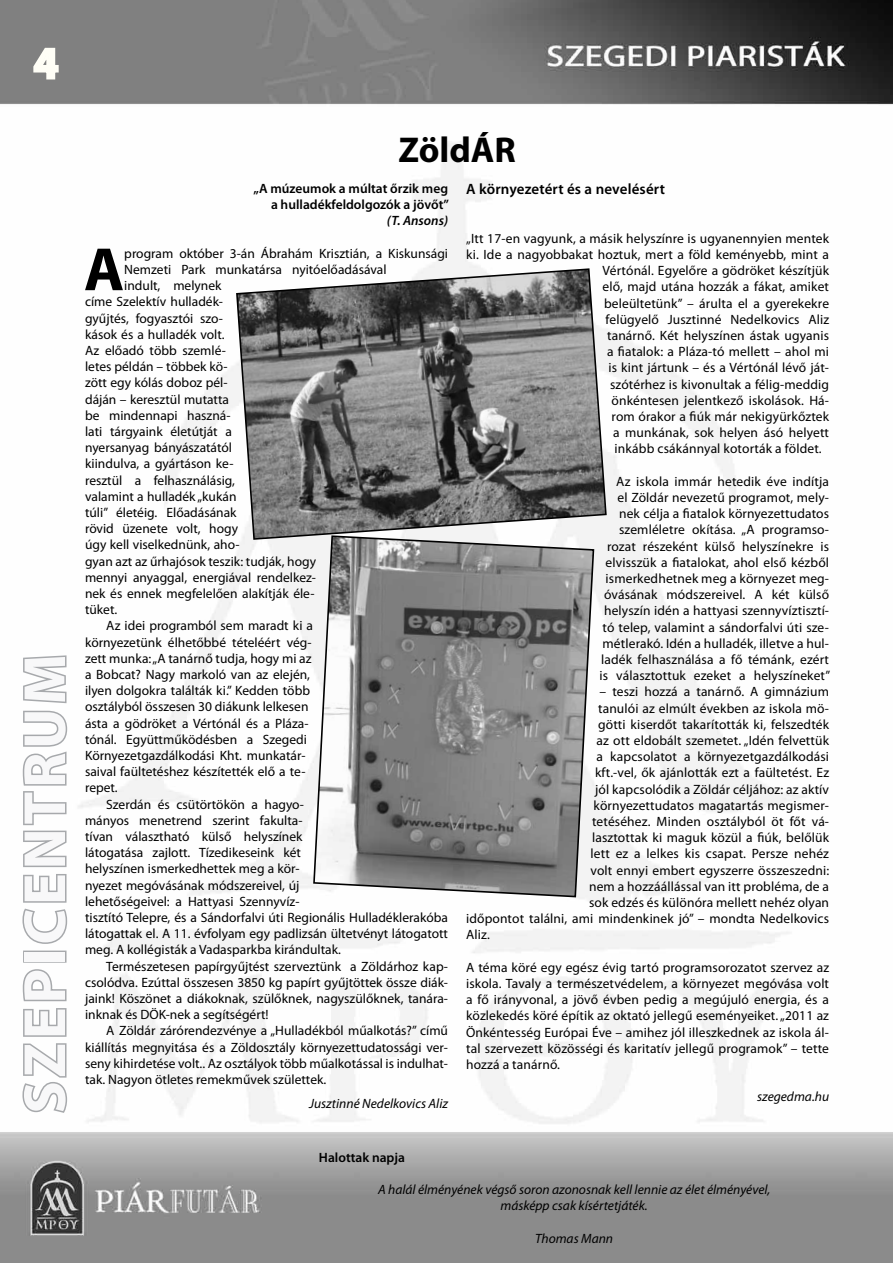
<style>
.page{position:relative;width:893px;height:1263px;background:#fff}
.page>*{position:absolute;margin:0;border:0;box-sizing:border-box;transform-origin:0 0}
.t1{font:700 61.5px "Myriad Pro";color:#000}
.t2{font:700 60px "Myriad Pro";letter-spacing:.06em;color:#f8f8f9}
.t3{font:700 45px "Myriad Pro";color:#fffef6}
.t4{font:700 36px "Myriad Pro";color:#000}
.t5{font:600 15px "Myriad Pro";letter-spacing:.01em;color:#000}
.t6{font:13.5px/16.2px "Myriad Pro";color:#000;text-align:right}
.t7{font:italic 13.5px/16.2px "Myriad Pro";color:#000;text-align:center}
.t8{font:600 13.5px/16.2px "Myriad Pro";color:#000;text-align:right}
.t9{font:italic 600 13.5px "Myriad Pro";color:#000}
</style>
<div class="page">
<img style="left:0;top:0;width:893px;height:1263px">
<svg style="left:32px;top:47px;width:28px;height:34px"></svg>
<svg style="left:21px;top:968px;width:48px;height:147px"></svg>
<div style="left:23px;top:950px;width:44px;height:13px;border:3px solid #a7a9ac"></div>
<svg style="left:20px;top:654px;width:49px;height:291px"></svg>
<svg style="left:235px;top:267px;width:373px;height:274px;background:#818181"></svg>
<svg style="left:312px;top:534px;width:283px;height:364px"></svg>
<h3 class="t3" style="left:34px;top:34px;width:26px">4</h3>
<h2 class="t2" style="left:6px;top:1113px;width:461px;rotate:-90deg">szepicentrum</h2>
<h3 class="t4" style="left:398px;top:127px;width:116px">ZöldÁR</h3>
<p class="t8" style="left:253px;top:180px;width:197px">„A múzeumok a múltat őrzik meg a hulladékfeldolgozók a jövőt”</p>
<p class="t9" style="left:387px;top:212px;width:63px">(T. Ansons)</p>
<h1 class="t1" style="left:84px;top:229px;width:42px">A</h1>
<p class="t6" style="left:124px;top:245px;width:325px">program október 3-án Ábrahám Krisztián, a Kiskunsági</p>
<p class="t6" style="left:124px;top:261px;width:264px">Nemzeti Park munkatársa nyitóelőadásával</p>
<p class="t6" style="left:124px;top:277px;width:99px">indult, melynek</p>
<p class="t6" style="left:85px;top:294px;width:139px">címe Szelektív hulladék-</p>
<p class="t6" style="left:85px;top:310px;width:139px">gyűjtés, fogyasztói szo-</p>
<p class="t6" style="left:85px;top:326px;width:141px">kások és a hulladék volt.</p>
<p class="t6" style="left:85px;top:342px;width:142px">Az előadó több szemlé-</p>
<p class="t6" style="left:85px;top:358px;width:144px">letes példán – többek kö-</p>
<p class="t6" style="left:85px;top:375px;width:144px">zött egy kólás doboz pél-</p>
<p class="t6" style="left:85px;top:391px;width:146px">dáján – keresztül mutatta</p>
<p class="t6" style="left:85px;top:407px;width:147px">be mindennapi haszná-</p>
<p class="t6" style="left:85px;top:423px;width:149px">lati tárgyaink életútját a</p>
<p class="t6" style="left:85px;top:439px;width:149px">nyersanyag bányászatától</p>
<p class="t6" style="left:85px;top:456px;width:150px">kiindulva, a gyártáson ke-</p>
<p class="t6" style="left:85px;top:472px;width:151px">resztül a felhasználásig,</p>
<p class="t6" style="left:85px;top:488px;width:153px">valamint a hulladék „kukán</p>
<p class="t6" style="left:85px;top:504px;width:153px">túli” életéig. Előadásának</p>
<p class="t6" style="left:85px;top:520px;width:154px">rövid üzenete volt, hogy</p>
<p class="t6" style="left:85px;top:537px;width:156px">úgy kell viselkednünk, aho-</p>
<p class="t6" style="left:85px;top:553px;width:232px">gyan azt az űrhajósok teszik: tudják, hogy</p>
<p class="t6" style="left:85px;top:569px;width:232px">mennyi anyaggal, energiával rendelkez-</p>
<p class="t6" style="left:85px;top:585px;width:231px">nek és ennek megfelelően alakítják éle-</p>
<p class="t6" style="left:85px;top:601px;width:34px">tüket.</p>
<p class="t6" style="left:106px;top:618px;width:208px">Az idei programból sem maradt ki a</p>
<p class="t6" style="left:85px;top:634px;width:228px">környezetünk élhetőbbé tételéért vég-</p>
<p class="t6" style="left:85px;top:650px;width:228px">zett munka: „A tanárnő tudja, hogy mi az</p>
<p class="t6" style="left:85px;top:666px;width:227px">a Bobcat? Nagy markoló van az elején,</p>
<p class="t6" style="left:85px;top:682px;width:227px">ilyen dolgokra találták ki.” Kedden több</p>
<p class="t6" style="left:85px;top:699px;width:225px">osztályból összesen 30 diákunk lelkesen</p>
<p class="t6" style="left:85px;top:715px;width:225px">ásta a gödröket a Vértónál és a Pláza-</p>
<p class="t6" style="left:85px;top:731px;width:223px">tónál. Együttműködésben a Szegedi</p>
<p class="t6" style="left:85px;top:747px;width:222px">Környezetgazdálkodási Kht. munkatár-</p>
<p class="t6" style="left:85px;top:763px;width:222px">saival faültetéshez készítették elő a te-</p>
<p class="t6" style="left:85px;top:780px;width:34px">repet.</p>
<p class="t6" style="left:106px;top:796px;width:199px">Szerdán és csütörtökön a hagyo-</p>
<p class="t6" style="left:85px;top:812px;width:219px">mányos menetrend szerint fakulta-</p>
<p class="t6" style="left:85px;top:828px;width:219px">tívan választható külső helyszínek</p>
<p class="t6" style="left:85px;top:844px;width:217px">látogatása zajlott. Tízedikeseink két</p>
<p class="t6" style="left:85px;top:861px;width:216px">helyszínen ismerkedhettek meg a kör-</p>
<p class="t6" style="left:85px;top:877px;width:216px">nyezet megóvásának módszereivel, új</p>
<p class="t6" style="left:85px;top:893px;width:216px">lehetőségeivel: a Hattyasi Szennyvíz-</p>
<p class="t6" style="left:85px;top:909px;width:364px">tisztító Telepre, és a Sándorfalvi úti Regionális Hulladéklerakóba</p>
<p class="t6" style="left:85px;top:925px;width:365px">látogattak el. A 11. évfolyam egy padlizsán ültetvényt látogatott</p>
<p class="t6" style="left:85px;top:942px;width:257px">meg. A kollégisták a Vadasparkba kirándultak.</p>
<p class="t6" style="left:106px;top:958px;width:343px">Természetesen papírgyűjtést szerveztünk a Zöldárhoz kap-</p>
<p class="t6" style="left:85px;top:974px;width:365px">csolódva. Ezúttal összesen 3850 kg papírt gyűjtöttek össze diák-</p>
<p class="t6" style="left:85px;top:990px;width:365px">jaink! Köszönet a diákoknak, szülőknek, nagyszülőknek, tanára-</p>
<p class="t6" style="left:85px;top:1006px;width:185px">inknak és DÖK-nek a segítségért!</p>
<p class="t6" style="left:106px;top:1023px;width:343px">A Zöldár zárórendezvénye a „Hulladékból műalkotás?” című</p>
<p class="t6" style="left:85px;top:1039px;width:365px">kiállítás megnyitása és a Zöldosztály környezettudatossági ver-</p>
<p class="t6" style="left:85px;top:1055px;width:365px">seny kihirdetése volt.. Az osztályok több műalkotással is indulhat-</p>
<p class="t6" style="left:85px;top:1071px;width:243px">tak. Nagyon ötletes remekművek születtek.</p>
<p class="t7" style="left:309px;top:1095px;width:140px">Jusztinné Nedelkovics Aliz</p>
<p class="t5" style="left:466px;top:180px;width:200px">A környezetért és a nevelésért</p>
<p class="t6" style="left:466px;top:230px;width:364px">„Itt 17-en vagyunk, a másik helyszínre is ugyanennyien mentek</p>
<p class="t6" style="left:466px;top:246px;width:364px">ki. Ide a nagyobbakat hoztuk, mert a föld keményebb, mint a</p>
<p class="t6" style="left:603px;top:262px;width:228px">Vértónál. Egyelőre a gödröket készítjük</p>
<p class="t6" style="left:603px;top:278px;width:228px">elő, majd utána hozzák a fákat, amiket</p>
<p class="t6" style="left:604px;top:295px;width:227px">beleültetünk” – árulta el a gyerekekre</p>
<p class="t6" style="left:606px;top:311px;width:225px">felügyelő Jusztinné Nedelkovics Aliz</p>
<p class="t6" style="left:607px;top:327px;width:223px">tanárnő. Két helyszínen ástak ugyanis</p>
<p class="t6" style="left:607px;top:343px;width:224px">a fiatalok: a Pláza-tó mellett – ahol mi</p>
<p class="t6" style="left:609px;top:359px;width:222px">is kint jártunk – és a Vértónál lévő ját-</p>
<p class="t6" style="left:610px;top:376px;width:220px">szótérhez is kivonultak a félig-meddig</p>
<p class="t6" style="left:612px;top:392px;width:219px">önkéntesen jelentkező iskolások. Há-</p>
<p class="t6" style="left:612px;top:408px;width:219px">rom órakor a fiúk már nekigyürkőztek</p>
<p class="t6" style="left:613px;top:424px;width:217px">a munkának, sok helyen ásó helyett</p>
<p class="t6" style="left:615px;top:440px;width:209px">inkább csákánnyal kotorták a földet.</p>
<p class="t6" style="left:600px;top:473px;width:232px">Az iskola immár hetedik éve indítja<br>el Zöldár nevezetű programot, mely&shy;nek célja a fiatalok környezettudatos szemléletre okítása. „A programso&shy;rozat részeként külső helyszínekre is elvisszük a fiatalokat, ahol első kézből ismerkedhetnek meg a környezet meg&shy;óvásának módszereivel. A két külső helyszín idén a hattyasi szennyvíztisztí&shy;tó telep, valamint a sándorfalvi úti sze&shy;métlerakó. Idén a hulladék, illetve a hul&shy;ladék felhasználása a fő témánk, ezért is választottuk ezeket a helyszíneket”</p>
<p class="t6" style="left:600px;top:683px;width:231px">– teszi hozzá a tanárnő. A gimnázium</p>
<p class="t6" style="left:598px;top:700px;width:232px">tanulói az elmúlt években az iskola mö-</p>
<p class="t6" style="left:598px;top:716px;width:232px">götti kiserdőt takarították ki, felszedték</p>
<p class="t6" style="left:597px;top:732px;width:234px">az ott eldobált szemetet. „Idén felvettük</p>
<p class="t6" style="left:597px;top:748px;width:234px">a kapcsolatot a környezetgazdálkodási</p>
<p class="t6" style="left:595px;top:764px;width:235px">kft.-vel, ők ajánlották ezt a faültetést. Ez</p>
<p class="t6" style="left:595px;top:781px;width:235px">jól kapcsolódik a Zöldár céljához: az aktív</p>
<p class="t6" style="left:594px;top:797px;width:237px">környezettudatos magatartás megismer-</p>
<p class="t6" style="left:592px;top:813px;width:239px">tetéséhez. Minden osztályból öt főt vá-</p>
<p class="t6" style="left:592px;top:829px;width:238px">lasztottak ki maguk közül a fiúk, belőlük</p>
<p class="t6" style="left:591px;top:845px;width:240px">lett ez a lelkes kis csapat. Persze nehéz</p>
<p class="t6" style="left:591px;top:862px;width:240px">volt ennyi embert egyszerre összeszedni:</p>
<p class="t6" style="left:589px;top:878px;width:241px">nem a hozzáállással van itt probléma, de a</p>
<p class="t6" style="left:589px;top:894px;width:242px">sok edzés és különóra mellett nehéz olyan</p>
<p class="t6" style="left:466px;top:910px;width:364px">időpontot találni, ami mindenkinek jó” – mondta Nedelkovics</p>
<p class="t6" style="left:466px;top:926px;width:25px">Aliz.</p>
<p class="t6" style="left:466px;top:959px;width:364px;text-align:justify">A téma köré egy egész évig tartó programsorozatot szervez az iskola. Tavaly a természetvédelem, a környezet megóvása volt a fő irányvonal, a jövő évben pedig a megújuló energia, és a közlekedés köré építik az oktató jellegű eseményeiket. „2011 az Önkéntesség Európai Éve – amihez jól illeszkednek az iskola ál&shy;tal szervezett közösségi és karitatív jellegű programok” – tette hozzá a tanárnő.</p>
<p class="t7" style="left:757px;top:1088px;width:74px">szegedma.hu</p>
<p class="t8" style="left:319px;top:1149px;width:87px">Halottak napja</p>
<p class="t7" style="left:378px;top:1181px;width:394px">A halál élményének végső soron azonosnak kell lennie az élet élményével, másképp csak kísértetjáték.</p>
<p class="t7" style="left:535px;top:1230px;width:80px">Thomas Mann</p>
</div>
